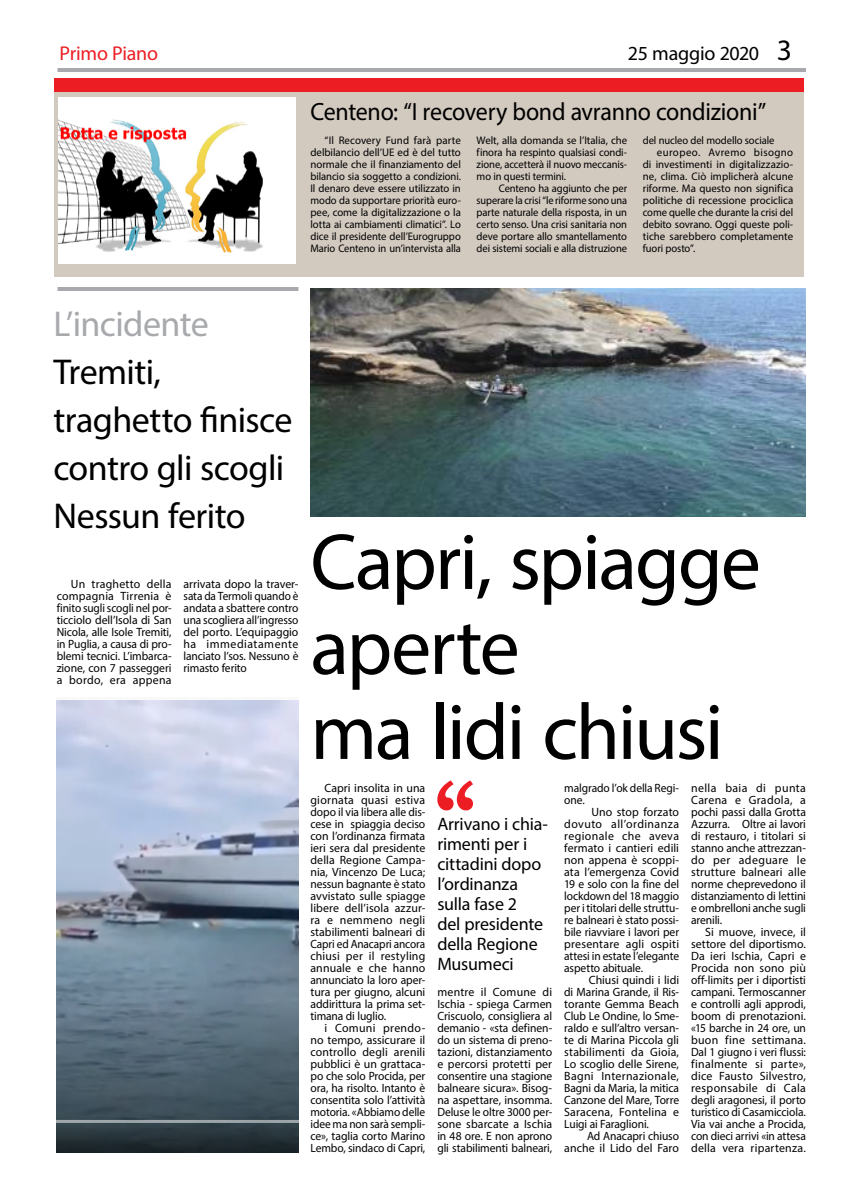
<style>
.page{position:relative;width:842px;height:1191px;background:#fff}
.page>*{position:absolute;margin:0;border:0;box-sizing:border-box;transform-origin:0 0}
.t1{font:80px/85px "Myriad Pro";letter-spacing:-.03em;color:#000}
.t2{font:36px/48px "Myriad Pro";letter-spacing:-.02em;color:#000}
.t3{font:36px "Myriad Pro";letter-spacing:-.015em;color:#a7a9ac}
.t4{font:29.7px "Myriad Pro";color:#000}
.t5{font:25px "Myriad Pro";letter-spacing:-.01em;color:#000;scale:.96 1}
.t6{font:20px "Myriad Pro";letter-spacing:-.015em;color:#000}
.t7{font:20px "Myriad Pro";letter-spacing:-.015em;color:#ed1d24}
.t8{font:18px/20px "Myriad Pro";letter-spacing:-.01em;color:#000}
.t9{font:12px/12px "Myriad Pro";letter-spacing:-.005em;color:#000;text-align:justify}
.t10{font:12px/12px "Myriad Pro";letter-spacing:-.005em;color:#000;scale:.96 1}
.t11{font:11px/12px "Myriad Pro";letter-spacing:-.005em;color:#000;text-align:justify}
.t12{font:11px/12px "Myriad Pro";letter-spacing:-.005em;color:#000;text-align:justify;scale:.96 1}
.t13{font:11px "Myriad Pro";letter-spacing:.035em;color:#000}
</style>
<div class="page">
<img style="left:310px;top:288px;width:496px;height:228px">
<img style="left:57px;top:700px;width:241px;height:452px">
<hr style="left:57px;top:68px;width:749px;height:4px;background:#a7a9ac">
<hr style="left:57px;top:287px;width:241px;height:4px;background:#a7a9ac">
<div style="left:54px;top:79px;width:749px;height:198px;background:#d2c9bf"></div>
<img style="left:58px;top:97px;width:238px;height:167px">
<div style="left:54px;top:79px;width:749px;height:13px;background:#ed1d24"></div>
<svg style="left:437px;top:780px;width:36px;height:30px"></svg>
<h3 class="t7" style="left:60px;top:41px;width:100px">Primo Piano</h3>
<h3 class="t6" style="left:628px;top:41px;width:133px">25 maggio 2020</h3>
<h3 class="t4" style="left:777px;top:32px;width:17px">3</h3>
<h3 class="t5" style="left:310px;top:96px;width:476px">Centeno: “I recovery bond avranno condizioni”</h3>
<p class="t11" style="left:310px;top:134px;width:152px;text-indent:14px">“Il Recovery Fund farà parte delbilancio dell’UE ed è del tutto normale che il finanziamento del bilancio sia soggetto a condizioni.<br>Il denaro deve essere utilizzato in modo da supportare priorità euro&shy;pee, come la digitalizzazione o la lotta ai cambiamenti climatici”. Lo dice il presidente dell’Eurogruppo Mario Centeno in un’intervista alla</p>
<p class="t11" style="left:477px;top:134px;width:152px">Welt, alla domanda se l’Italia, che finora ha respinto qualsiasi condi&shy;zione, accetterà il nuovo meccanis&shy;mo in questi termini.</p>
<p class="t12" style="left:477px;top:182px;width:158px;text-indent:22px">Centeno ha aggiunto che per superare la crisi “le riforme sono una parte naturale della risposta, in un certo senso. Una crisi sanitaria non deve portare allo smantellamento dei sistemi sociali e alla distruzione</p>
<p class="t12" style="left:643px;top:134px;width:139px">del nucleo del modello sociale</p>
<p class="t13" style="left:657px;top:146px;width:138px">europeo. Avremo bisogno</p>
<p class="t11" style="left:643px;top:158px;width:152px">di investimenti in digitalizzazio-</p>
<p class="t11" style="left:643px;top:170px;width:152px">ne, clima. Ciò implicherà alcune</p>
<p class="t11" style="left:643px;top:182px;width:152px">riforme. Ma questo non significa</p>
<p class="t11" style="left:643px;top:194px;width:152px">politiche di recessione prociclica</p>
<p class="t12" style="left:643px;top:206px;width:158px">come quelle che durante la crisi del</p>
<p class="t11" style="left:643px;top:218px;width:152px">debito sovrano. Oggi queste poli-</p>
<p class="t11" style="left:643px;top:230px;width:152px">tiche sarebbero completamente</p>
<p class="t12" style="left:643px;top:242px;width:56px">fuori posto”.</p>
<h2 class="t3" style="left:54px;top:302px;width:157px">L’incidente</h2>
<h2 class="t2" style="left:54px;top:347px;width:240px">Tremiti, traghetto finisce contro gli scogli<br>Nessun ferito</h2>
<p class="t9" style="left:57px;top:578px;width:116px;text-indent:14px">Un traghetto della compagnia Tirrenia è finito sugli scogli nel por&shy;ticciolo dell’Isola di San Nicola, alle Isole Tremiti, in Puglia, a causa di pro&shy;blemi tecnici. L’imbarca&shy;zione, con 7 passeggeri a bordo, era appena</p>
<p class="t9" style="left:184px;top:578px;width:116px">arrivata dopo la traver&shy;sata da Termoli quando è andata a sbattere contro una scogliera all’ingresso del porto. L’equipaggio ha immediatamente lanciato l’sos. Nessuno è rimasto ferito</p>
<h1 class="t1" style="left:310px;top:518px;width:452px">Capri, spiagge aperte<br>ma lidi chiusi</h1>
<p class="t9" style="left:310px;top:782px;width:116px;text-indent:14px">Capri insolita in una giornata quasi estiva dopo il via libera alle dis&shy;cese in spiaggia deciso con l’ordinanza firmata ieri sera dal presidente della Regione Campa&shy;nia, Vincenzo De Luca; nessun bagnante è stato avvistato sulle spiagge libere dell’isola azzur&shy;ra e nemmeno negli stabilimenti balneari di Capri ed Anacapri ancora chiusi per il restyling annuale e che hanno annunciato la loro aper&shy;tura per giugno, alcuni addirittura la prima set&shy;timana di luglio.</p>
<p class="t9" style="left:310px;top:1022px;width:116px;text-indent:14px">i Comuni prendo&shy;no tempo, assicurare il controllo degli arenili pubblici è un grattaca&shy;po che solo Procida, per ora, ha risolto. Intanto è consentita solo l’attività motoria. «Abbiamo delle idee ma non sarà sempli&shy;ce», taglia corto Marino Lembo, sindaco di Capri,</p>
<h3 class="t8" style="left:437px;top:814px;width:112px">Arrivano i chia&shy;rimenti per i cittadini dopo l’ordinanza sulla fase 2<br>del presidente della Regione<br>Musumeci</h3>
<p class="t9" style="left:437px;top:986px;width:116px">mentre il Comune di Ischia - spiega Carmen Criscuolo, consigliera al demanio - «sta definen&shy;do un sistema di preno&shy;tazioni, distanziamento e percorsi protetti per consentire una stagione balneare sicura». Bisog&shy;na aspettare, insomma.<br>Deluse le oltre 3000 per&shy;sone sbarcate a Ischia in 48 ore. E non aprono gli stabilimenti balneari,</p>
<p class="t10" style="left:564px;top:782px;width:121px">malgrado l’ok della Regi&shy;one.</p>
<p class="t9" style="left:564px;top:806px;width:116px;text-indent:27px">Uno stop forzato dovuto all’ordinanza regionale che aveva fermato i cantieri edili non appena è scoppi&shy;ata l’emergenza Covid 19 e solo con la fine del lockdown del 18 maggio per i titolari delle struttu&shy;re balneari è stato possi&shy;bile riavviare i lavori per presentare agli ospiti attesi in estate l’elegante aspetto abituale.</p>
<p class="t9" style="left:564px;top:974px;width:116px;text-indent:25px">Chiusi quindi i lidi di Marina Grande, il Ris&shy;torante Gemma Beach Club Le Ondine, lo Sme&shy;raldo e sull’altro versan&shy;te di Marina Piccola gli stabilimenti da Gioia, Lo scoglio delle Sirene, Bagni Internazionale, Bagni da Maria, la mitica Canzone del Mare, Torre Saracena, Fontelina e Luigi ai Faraglioni.</p>
<p class="t10" style="left:564px;top:1130px;width:121px;text-align:right">Ad Anacapri chiuso anche il Lido del Faro</p>
<p class="t9" style="left:691px;top:782px;width:116px">nella baia di punta Carena e Gradola, a pochi passi dalla Grotta Azzurra. Oltre ai lavori di restauro, i titolari si stanno anche attrezzan&shy;do per adeguare le strutture balneari alle norme cheprevedono il distanziamento di lettini e ombrelloni anche sugli arenili.</p>
<p class="t9" style="left:691px;top:926px;width:116px;text-indent:14px">Si muove, invece, il settore del diportismo.<br>Da ieri Ischia, Capri e Procida non sono più off-limits per i diportisti campani. Termoscanner e controlli agli approdi, boom di prenotazioni. «15 barche in 24 ore, un buon fine settimana.<br>Dal 1 giugno i veri flussi: finalmente si parte», dice Fausto Silvestro, responsabile di Cala degli aragonesi, il porto turistico di Casamicciola.<br>Via vai anche a Procida, con dieci arrivi «in attesa della vera ripartenza.</p>
</div>
